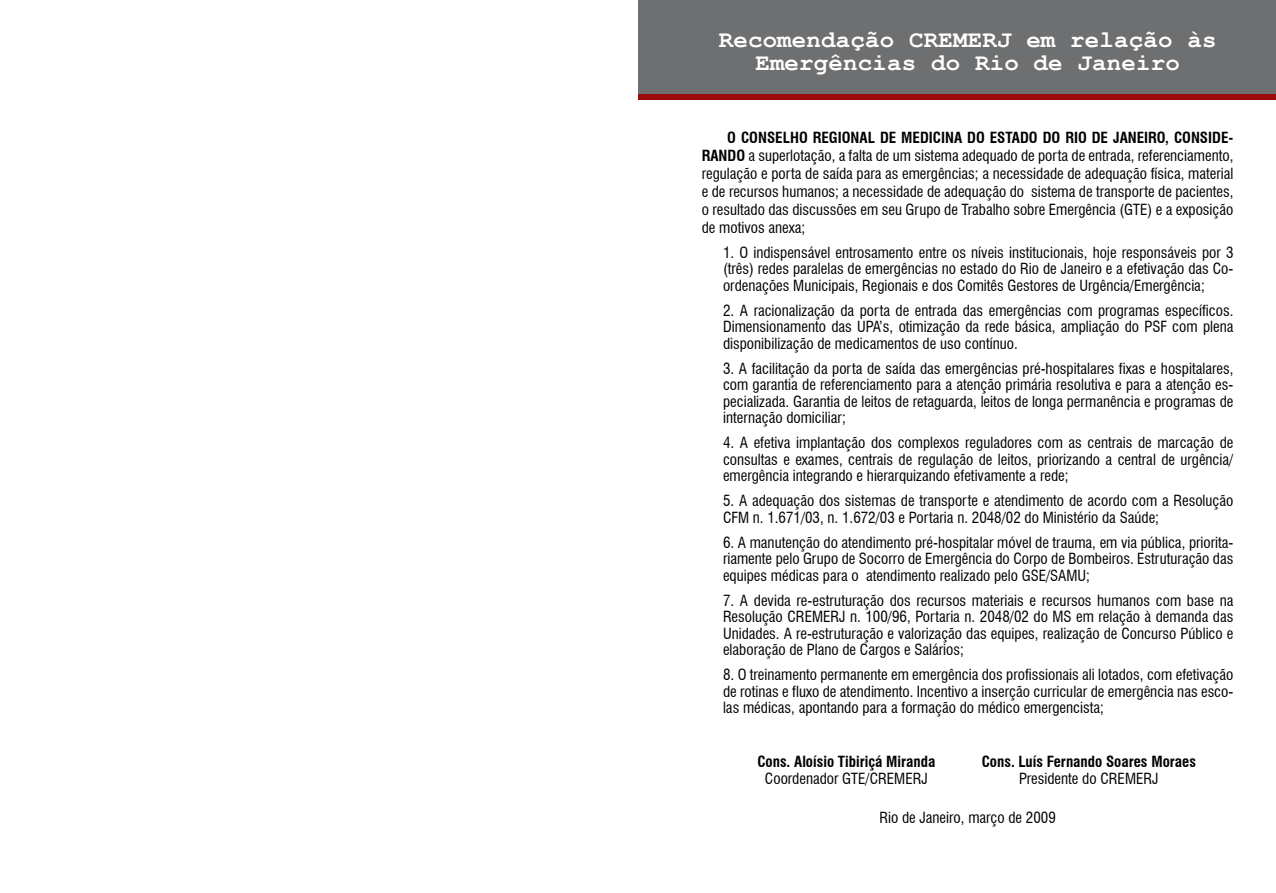
<style>
.page{position:relative;width:1276px;height:893px;background:#fff}
.page>*{position:absolute;margin:0;border:0;box-sizing:border-box;transform-origin:0 0}
.t1{font:700 24px/22.5px "Courier New";letter-spacing:.01em;color:#fff}
.t2{font:condensed 15px/16.5px "Swiss 721 BT";color:#000;text-align:justify}
.t3{font:700 condensed 15px "Swiss 721 BT";color:#000}
.s1{font-weight:700}
</style>
<div class="page">
<div style="left:638px;top:0;width:638px;height:98px;background:#6d6f71"></div>
<div style="left:638px;top:94px;width:638px;height:6px;background:#9e0b0f"></div>
<h1 class="t1" style="left:755px;top:28px;width:462px;text-indent:242px">J em relação às<br>Emergências do Rio de Janeiro</h1>
<h1 class="t1" style="left:719px;top:28px;width:206px">Recomendação CREMER</h1>
<p class="t2" style="left:702px;top:128px;width:533px;line-height:18px;text-indent:26px"><span class="s1">O CONSELHO REGIONAL DE MEDICINA DO ESTADO DO RIO DE JANEIRO, CONSIDE-RANDO</span> a superlotação, a falta de um sistema adequado de porta de entrada, referenciamento, regulação e porta de saída para as emergências; a necessidade de adequação física, material e de recursos humanos; a necessidade de adequação do sistema de transporte de pacientes, o resultado das discussões em seu Grupo de Trabalho sobre Emergência (GTE) e a exposição de motivos anexa;</p>
<p class="t2" style="left:723px;top:244px;width:512px">1. O indispensável entrosamento entre os níveis institucionais, hoje responsáveis por 3 (três) redes paralelas de emergências no estado do Rio de Janeiro e a efetivação das Co&shy;ordenações Municipais, Regionais e dos Comitês Gestores de Urgência/Emergência;</p>
<p class="t2" style="left:723px;top:302px;width:512px">2. A racionalização da porta de entrada das emergências com programas específicos.<br>Dimensionamento das UPA’s, otimização da rede básica, ampliação do PSF com plena disponibilização de medicamentos de uso contínuo.</p>
<p class="t2" style="left:723px;top:360px;width:512px">3. A facilitação da porta de saída das emergências pré-hospitalares fixas e hospitalares, com garantia de referenciamento para a atenção primária resolutiva e para a atenção es&shy;pecializada. Garantia de leitos de retaguarda, leitos de longa permanência e programas de internação domiciliar;</p>
<p class="t2" style="left:723px;top:435px;width:512px">4. A efetiva implantação dos complexos reguladores com as centrais de marcação de consultas e exames, centrais de regulação de leitos, priorizando a central de urgência/ emergência integrando e hierarquizando efetivamente a rede;</p>
<p class="t2" style="left:723px;top:493px;width:512px">5. A adequação dos sistemas de transporte e atendimento de acordo com a Resolução<br>CFM n. 1.671/03, n. 1.672/03 e Portaria n. 2048/02 do Ministério da Saúde;</p>
<p class="t2" style="left:723px;top:534px;width:512px">6. A manutenção do atendimento pré-hospitalar móvel de trauma, em via pública, priorita&shy;riamente pelo Grupo de Socorro de Emergência do Corpo de Bombeiros. Estruturação das equipes médicas para o atendimento realizado pelo GSE/SAMU;</p>
<p class="t2" style="left:723px;top:592px;width:512px">7. A devida re-estruturação dos recursos materiais e recursos humanos com base na Resolução CREMERJ n. 100/96, Portaria n. 2048/02 do MS em relação à demanda das Unidades. A re-estruturação e valorização das equipes, realização de Concurso Público e elaboração de Plano de Cargos e Salários;</p>
<p class="t2" style="left:723px;top:667px;width:512px">8. O treinamento permanente em emergência dos profissionais ali lotados, com efetivação de rotinas e fluxo de atendimento. Incentivo a inserção curricular de emergência nas esco&shy;las médicas, apontando para a formação do médico emergencista;</p>
<p class="t3" style="left:981px;top:753px;width:216px">Cons. Luís Fernando Soares Moraes</p>
<p class="t2" style="left:1019px;top:770px;width:141px">Presidente do CREMERJ</p>
<p class="t3" style="left:757px;top:753px;width:180px">Cons. Aloísio Tibiriçá Miranda</p>
<p class="t2" style="left:765px;top:770px;width:164px">Coordenador GTE/CREMERJ</p>
<p class="t2" style="left:879px;top:809px;width:178px">Rio de Janeiro, março de 2009</p>
</div>
